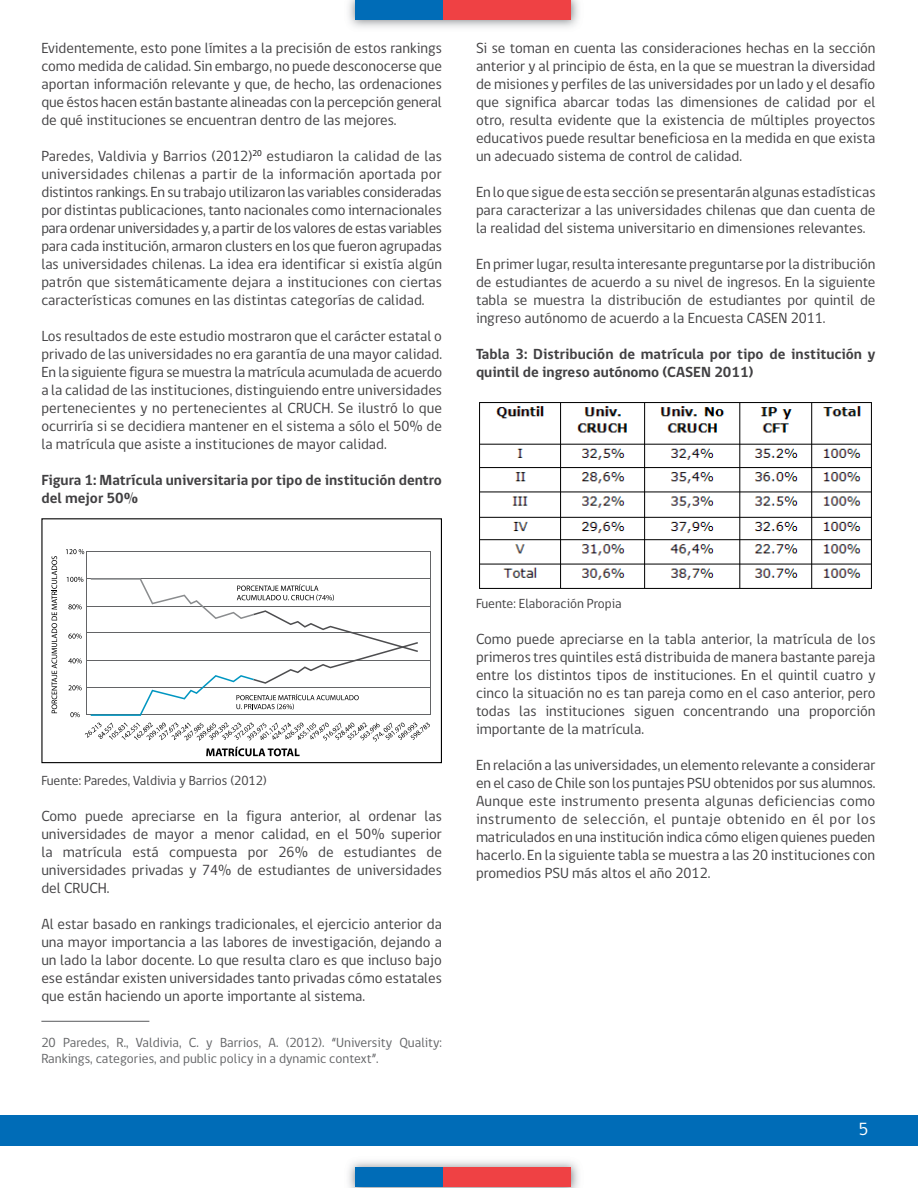
<style>
.page{position:relative;width:918px;height:1188px;background:#fff}
.page>*{position:absolute;margin:0;border:0;box-sizing:border-box;transform-origin:0 0}
.t1{font:18px "gob CL";color:#fff}
.t2{font:15px/18px "gob CL";color:#414042;text-align:justify}
.t3{font:700 15px/18px "gob CL";color:#414042}
.t4{font:13.5px/16.2px "gob CL";color:#636466}
.t5{font:13.5px "gob CL";color:#414042}
</style>
<div class="page">
<img style="left:348px;top:0;width:231px;height:28px">
<div style="left:355px;top:1px;width:89px;height:19px;background:#006cb7"></div>
<div style="left:444px;top:1px;width:127px;height:19px;background:#ef4144"></div>
<img style="left:348px;top:1161px;width:231px;height:27px">
<div style="left:355px;top:1168px;width:89px;height:19px;background:#006cb7"></div>
<div style="left:444px;top:1168px;width:127px;height:19px;background:#ef4144"></div>
<div style="left:0;top:1115px;width:918px;height:30px;background:#006cb7"></div>
<hr style="left:41px;top:1021px;width:108px;height:1px;background:#58595b">
<img style="left:479px;top:402px;width:393px;height:187px">
<hr style="left:87px;top:552px;width:344px;height:1px;background:#636466">
<hr style="left:87px;top:715px;width:344px;height:1px;background:#636466">
<hr style="left:86px;top:552px;width:1px;height:163px;background:#636466">
<hr style="left:430px;top:552px;width:1px;height:163px;background:#636466">
<svg style="left:52px;top:556px;width:5px;height:157px"></svg>
<svg style="left:66px;top:549px;width:18px;height:5px"></svg>
<svg style="left:67px;top:577px;width:363px;height:179px"></svg>
<div style="left:41px;top:518px;width:401px;height:245px;border:1px solid #000"></div>
<p class="t2" style="left:41px;top:40px;width:402px">Evidentemente, esto pone límites a la precisión de estos rankings como medida de calidad. Sin embargo, no puede desconocerse que aportan información relevante y que, de hecho, las ordenaciones que éstos hacen están bastante alineadas con la percepción general de qué instituciones se encuentran dentro de las mejores.</p>
<p class="t2" style="left:41px;top:148px;width:402px">Paredes, Valdivia y Barrios (2012)<sup>20</sup> estudiaron la calidad de las universidades chilenas a partir de la información aportada por distintos rankings. En su trabajo utilizaron las variables consideradas por distintas publicaciones, tanto nacionales como internacionales para ordenar universidades y, a partir de los valores de estas variables para cada institución, armaron clusters en los que fueron agrupadas las universidades chilenas. La idea era identificar si existía algún patrón que sistemáticamente dejara a instituciones con ciertas características comunes en las distintas categorías de calidad.</p>
<p class="t2" style="left:41px;top:328px;width:402px">Los resultados de este estudio mostraron que el carácter estatal o privado de las universidades no era garantía de una mayor calidad.<br>En la siguiente figura se muestra la matrícula acumulada de acuerdo a la calidad de las instituciones, distinguiendo entre universidades pertenecientes y no pertenecientes al CRUCH. Se ilustró lo que ocurriría si se decidiera mantener en el sistema a sólo el 50% de la matrícula que asiste a instituciones de mayor calidad.</p>
<p class="t3" style="left:41px;top:472px;width:402px">Figura 1: Matrícula universitaria por tipo de institución dentro del mejor 50%</p>
<p class="t2" style="left:476px;top:40px;width:401px">Si se toman en cuenta las consideraciones hechas en la sección anterior y al principio de ésta, en la que se muestran la diversidad de misiones y perfiles de las universidades por un lado y el desafío que significa abarcar todas las dimensiones de calidad por el otro, resulta evidente que la existencia de múltiples proyectos educativos puede resultar beneficiosa en la medida en que exista un adecuado sistema de control de calidad.</p>
<p class="t2" style="left:476px;top:184px;width:401px">En lo que sigue de esta sección se presentarán algunas estadísticas para caracterizar a las universidades chilenas que dan cuenta de la realidad del sistema universitario en dimensiones relevantes.</p>
<p class="t2" style="left:476px;top:256px;width:401px">En primer lugar, resulta interesante preguntarse por la distribución de estudiantes de acuerdo a su nivel de ingresos. En la siguiente tabla se muestra la distribución de estudiantes por quintil de ingreso autónomo de acuerdo a la Encuesta CASEN 2011.</p>
<p class="t3" style="left:476px;top:346px;width:401px">Tabla 3: Distribución de matrícula por tipo de institución y quintil de ingreso autónomo (CASEN 2011)</p>
<p class="t5" style="left:41px;top:772px;width:227px">Fuente: Paredes, Valdivia y Barrios (2012)</p>
<p class="t2" style="left:41px;top:808px;width:402px">Como puede apreciarse en la figura anterior, al ordenar las universidades de mayor a menor calidad, en el 50% superior la matrícula está compuesta por 26% de estudiantes de universidades privadas y 74% de estudiantes de universidades del CRUCH.</p>
<p class="t2" style="left:41px;top:916px;width:402px">Al estar basado en rankings tradicionales, el ejercicio anterior da una mayor importancia a las labores de investigación, dejando a un lado la labor docente. Lo que resulta claro es que incluso bajo ese estándar existen universidades tanto privadas cómo estatales que están haciendo un aporte importante al sistema.</p>
<p class="t4" style="left:41px;top:1035px;width:402px">20 Paredes, R., Valdivia, C. y Barrios, A. (2012). “University Quality:<br>Rankings, categories, and public policy in a dynamic context”.</p>
<p class="t5" style="left:476px;top:595px;width:147px">Fuente: Elaboración Propia</p>
<p class="t2" style="left:476px;top:631px;width:401px">Como puede apreciarse en la tabla anterior, la matrícula de los primeros tres quintiles está distribuida de manera bastante pareja entre los distintos tipos de instituciones. En el quintil cuatro y cinco la situación no es tan pareja como en el caso anterior, pero todas las instituciones siguen concentrando una proporción importante de la matrícula.</p>
<p class="t2" style="left:476px;top:757px;width:401px">En relación a las universidades, un elemento relevante a considerar en el caso de Chile son los puntajes PSU obtenidos por sus alumnos.<br>Aunque este instrumento presenta algunas deficiencias como instrumento de selección, el puntaje obtenido en él por los matriculados en una institución indica cómo eligen quienes pueden hacerlo. En la siguiente tabla se muestra a las 20 instituciones con promedios PSU más altos el año 2012.</p>
<p class="t1" style="left:859px;top:1117px;width:11px">5</p>
</div>
